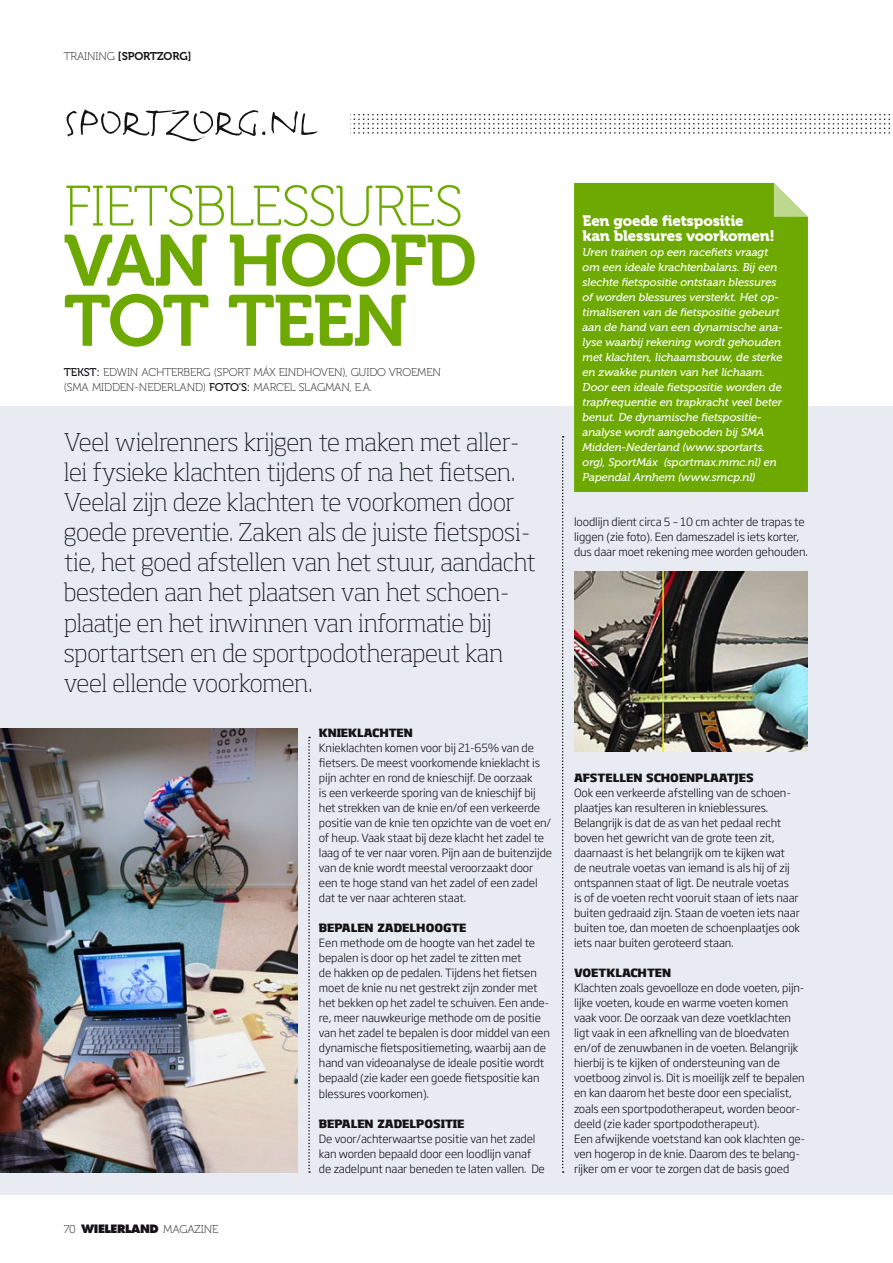
<style>
.page{position:relative;width:893px;height:1263px;background:#fff}
.page>*{position:absolute;margin:0;border:0;box-sizing:border-box;transform-origin:0 0}
.t1{font:72px/60.2px "Museo 700";letter-spacing:-.03em;color:#6da900}
.t2{font:57px "Museo 100";letter-spacing:-.035em;color:#6da900}
.t3{font:51px "FF Justlefthand";letter-spacing:-.015em;color:#141215}
.t4{font:200 24px/30px "Soho Pro";letter-spacing:-.02em;color:#141215}
.t5{font:15px/15px "Museo 900";letter-spacing:-.015em;color:#fff}
.t6{font:300 11.25px/15px "Soho Gothic Pro";letter-spacing:-.01em;color:#141215}
.t7{font:italic 11.25px/15px "Museo 500";letter-spacing:-.01em;color:#fff}
.t8{font:11.25px/15px "Museo 100";letter-spacing:-.015em;color:#141215}
.t9{font:800 11.25px "Soho Gothic Pro";letter-spacing:-.005em;color:#141215}
.t10{font:11.25px "Museo 700";letter-spacing:-.015em;color:#141215}
.t11{font:800 11.25px "Futura CE";letter-spacing:-.04em;color:#141215}
.s1{font-family:"Museo 100"}
.s2{font-family:"Museo 500"}
.s3{font-family:"Museo 100";font-weight:400}
</style>
<div class="page">
<div style="left:0;top:406px;width:893px;height:788px;background:#e8ebf2"></div>
<svg style="left:562px;top:436px;width:2px;height:737px"></svg>
<svg style="left:308px;top:737px;width:2px;height:436px"></svg>
<svg style="left:353px;top:114px;width:537px;height:20px"></svg>
<img style="left:0;top:728px;width:298px;height:445px">
<div style="left:574px;top:183px;width:234px;height:309px;background:#6da900"></div>
<svg style="left:774px;top:183px;width:34px;height:34px"></svg>
<img style="left:574px;top:571px;width:234px;height:181px">
<p class="t10" style="left:64px;top:50px;width:129px"><span class="s1">TRAINING</span> [SPORTZORG]</p>
<h3 class="t3" style="left:64px;top:90px;width:254px">SPORTZORG.NL</h3>
<h2 class="t2" style="left:64px;top:176px;width:401px">FIETSBLESSURES</h2>
<h1 class="t1" style="left:64px;top:232px;width:414px">VAN HOOFD<br>TOT TEEN</h1>
<p class="t8" style="left:64px;top:365px;width:379px"><span class="s2">TEKST:</span> EDWIN ACHTERBERG (SPORT MÁX EINDHOVEN), GUIDO VROEMEN (SMA MIDDEN-NEDERLAND) <span class="s2">FOTO</span></p>
<p class="t8" style="left:239px;top:380px;width:135px"><span class="s2">’S:</span> MARCEL SLAGMAN, E.A.</p>
<p class="t4" style="left:64px;top:425px;width:474px">Veel wielrenners krijgen te maken met aller&shy;lei fysieke klachten tijdens of na het fietsen.<br>Veelal zijn deze klachten te voorkomen door goede preventie. Zaken als de juiste fietsposi&shy;tie, het goed afstellen van het stuur, aandacht besteden aan het plaatsen van het schoen&shy;plaatje en het inwinnen van informatie bij sportartsen en de sportpodotherapeut kan veel ellende voorkomen.</p>
<p class="t11" style="left:64px;top:1221px;width:117px"><span class="s3">70</span> WIELERLAND <span class="s3">MAGA</span></p>
<p class="t8" style="left:195px;top:1222px;width:17px">ZINE</p>
<p class="t9" style="left:319px;top:723px;width:96px">KNIEKLACHTEN</p>
<p class="t6" style="left:319px;top:739px;width:235px">Knieklachten komen voor bij 21-65% van de fietsers. De meest voorkomende knieklacht is pijn achter en rond de knieschijf. De oorzaak<br>is een verkeerde sporing van de knieschijf bij het strekken van de knie en/of een verkeerde positie van de knie ten opzichte van de voet en/ of heup. Vaak staat bij deze klacht het zadel te laag of te ver naar voren. Pijn aan de buitenzijde van de knie wordt meestal veroorzaakt door een te hoge stand van het zadel of een zadel dat te ver naar achteren staat.</p>
<p class="t9" style="left:319px;top:919px;width:149px">BEPALEN ZADELHOOGTE</p>
<p class="t6" style="left:319px;top:935px;width:233px">Een methode om de hoogte van het zadel te bepalen is door op het zadel te zitten met<br>de hakken op de pedalen. Tijdens het fietsen moet de knie nu net gestrekt zijn zonder met het bekken op het zadel te schuiven. Een ande&shy;re, meer nauwkeurige methode om de positie van het zadel te bepalen is door middel van een dynamische fietspositiemeting, waarbij aan de hand van videoanalyse de ideale positie wordt bepaald (zie kader een goede fietspositie kan blessures voorkomen).</p>
<p class="t9" style="left:319px;top:1114px;width:147px">BEPALEN ZADELPOSITIE</p>
<p class="t6" style="left:319px;top:1130px;width:227px">De voor/achterwaartse positie van het zadel kan worden bepaald door een loodlijn vanaf de zadelpunt naar beneden te laten vallen. De</p>
<h3 class="t5" style="left:583px;top:213px;width:194px">Een goede fietspositie kan blessures voorkomen!</h3>
<p class="t7" style="left:583px;top:244px;width:202px">Uren trainen op een racefiets vraagt om een ideale krachtenbalans. Bij een slechte fietspositie ontstaan blessures of worden blessures versterkt. Het op&shy;timaliseren van de fietspositie gebeurt aan de hand van een dynamische ana&shy;lyse waarbij rekening wordt gehouden met klachten, lichaamsbouw, de sterke en zwakke punten van het lichaam.<br>Door een ideale fietspositie worden de trapfrequentie en trapkracht veel beter benut. De dynamische fietspositie&shy;analyse wordt aangeboden bij SMA Midden-Nederland (www.sportarts. org), SportMáx (sportmax.mmc.nl) en Papendal Arnhem (www.smcp.nl)</p>
<p class="t6" style="left:574px;top:514px;width:235px">loodlijn dient circa 5 – 10 cm achter de trapas te liggen (zie foto). Een dameszadel is iets korter, dus daar moet rekening mee worden gehouden.</p>
<p class="t9" style="left:574px;top:768px;width:181px">AFSTELLEN SCHOENPLAATJES</p>
<p class="t6" style="left:574px;top:784px;width:228px">Ook een verkeerde afstelling van de schoen&shy;plaatjes kan resulteren in knieblessures.<br>Belangrijk is dat de as van het pedaal recht boven het gewricht van de grote teen zit, daarnaast is het belangrijk om te kijken wat de neutrale voetas van iemand is als hij of zij ontspannen staat of ligt. De neutrale voetas<br>is of de voeten recht vooruit staan of iets naar buiten gedraaid zijn. Staan de voeten iets naar buiten toe, dan moeten de schoenplaatjes ook iets naar buiten geroteerd staan.</p>
<p class="t9" style="left:574px;top:964px;width:99px">VOETKLACHTEN</p>
<p class="t6" style="left:574px;top:980px;width:233px">Klachten zoals gevoelloze en dode voeten, pijn&shy;lijke voeten, koude en warme voeten komen vaak voor. De oorzaak van deze voetklachten ligt vaak in een afknelling van de bloedvaten en/of de zenuwbanen in de voeten. Belangrijk hierbij is te kijken of ondersteuning van de voetboog zinvol is. Dit is moeilijk zelf te bepalen en kan daarom het beste door een specialist, zoals een sportpodotherapeut, worden beoor&shy;deeld (zie kader sportpodotherapeut).<br>Een afwijkende voetstand kan ook klachten ge&shy;ven hogerop in de knie. Daarom des te belang&shy;rijker om er voor te zorgen dat de basis goed</p>
</div>
